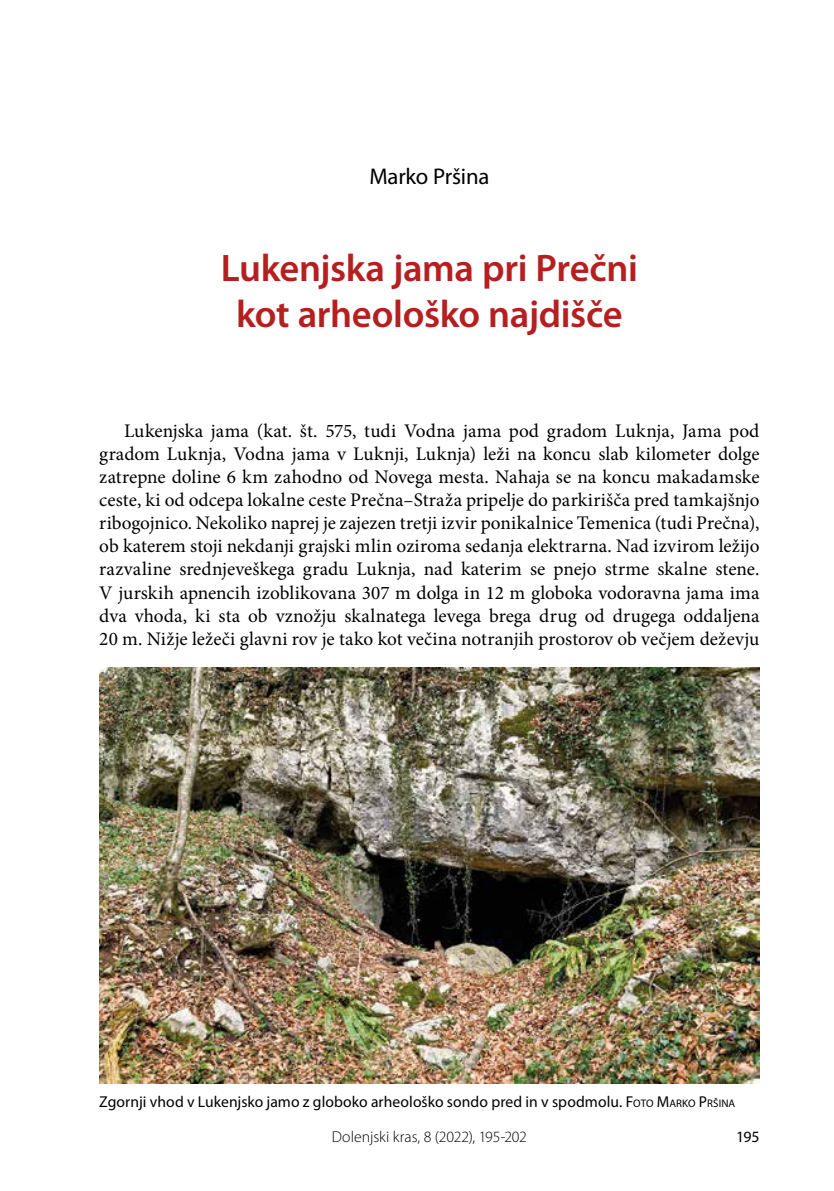
<style>
.page{position:relative;width:834px;height:1191px;background:#fff}
.page>*{position:absolute;margin:0;border:0;box-sizing:border-box;transform-origin:0 0}
.t1{font:600 38.5px/46.2px "Myriad Pro";letter-spacing:-.01em;color:#b51f1f;text-align:center}
.t2{font:22.75px "Myriad Pro";letter-spacing:-.01em;color:#000}
.t3{font:19.25px/23.1px "Minion Pro";color:#000;text-align:justify}
.t4{font:15.75px "Myriad Pro";letter-spacing:.005em;color:#000}
.t5{font:300 15.75px "Myriad Pro";letter-spacing:-.005em;color:#000}
.s1{font-style:inherit}
.s2{font-size:11.03px}
</style>
<div class="page">
<img style="left:99px;top:668px;width:660px;height:415px">
<p class="t2" style="left:369px;top:162px;width:121px">Marko Pršina</p>
<h1 class="t1" style="left:221px;top:244px;width:419px">Lukenjska jama pri Prečni kot arheološko najdišče</h1>
<p class="t3" style="left:99px;top:419px;width:661px;text-indent:25px">Lukenjska jama (kat. št. 575, tudi Vodna jama pod gradom Luknja, Jama pod gradom Luknja, Vodna jama v Luknji, Luknja) leži na koncu slab kilometer dolge zatrepne doline 6 km zahodno od Novega mesta. Nahaja se na koncu makadamske ceste, ki od odcepa lokalne ceste Prečna–Straža pripelje do parkirišča pred tamkajšnjo ribogojnico. Nekoliko naprej je zajezen tretji izvir ponikalnice Temenica (tudi Prečna), ob katerem stoji nekdanji grajski mlin oziroma sedanja elektrarna. Nad izvirom ležijo razvaline srednjeveškega gradu Luknja, nad katerim se pnejo strme skalne stene.<br>V jurskih apnencih izoblikovana 307 m dolga in 12 m globoka vodoravna jama ima dva vhoda, ki sta ob vznožju skalnatega levega brega drug od drugega oddaljena 20 m. Nižje ležeči glavni rov je tako kot večina notranjih prostorov ob večjem deževju</p>
<p class="t4" style="left:99px;top:1092px;width:637px">Zgornji vhod v Lukenjsko jamo z globoko arheološko sondo pred in v spodmolu. <span class="s1">F</span><span class="s2">OTO</span> <span class="s1">M</span><span class="s2">ARKO</span> <span class="s1">P</span><span class="s2">RŠINA</span></p>
<p class="t5" style="left:332px;top:1127px;width:196px">Dolenjski kras, 8 (2022), 195-202</p>
<p class="t4" style="left:736px;top:1126px;width:25px">195</p>
</div>
